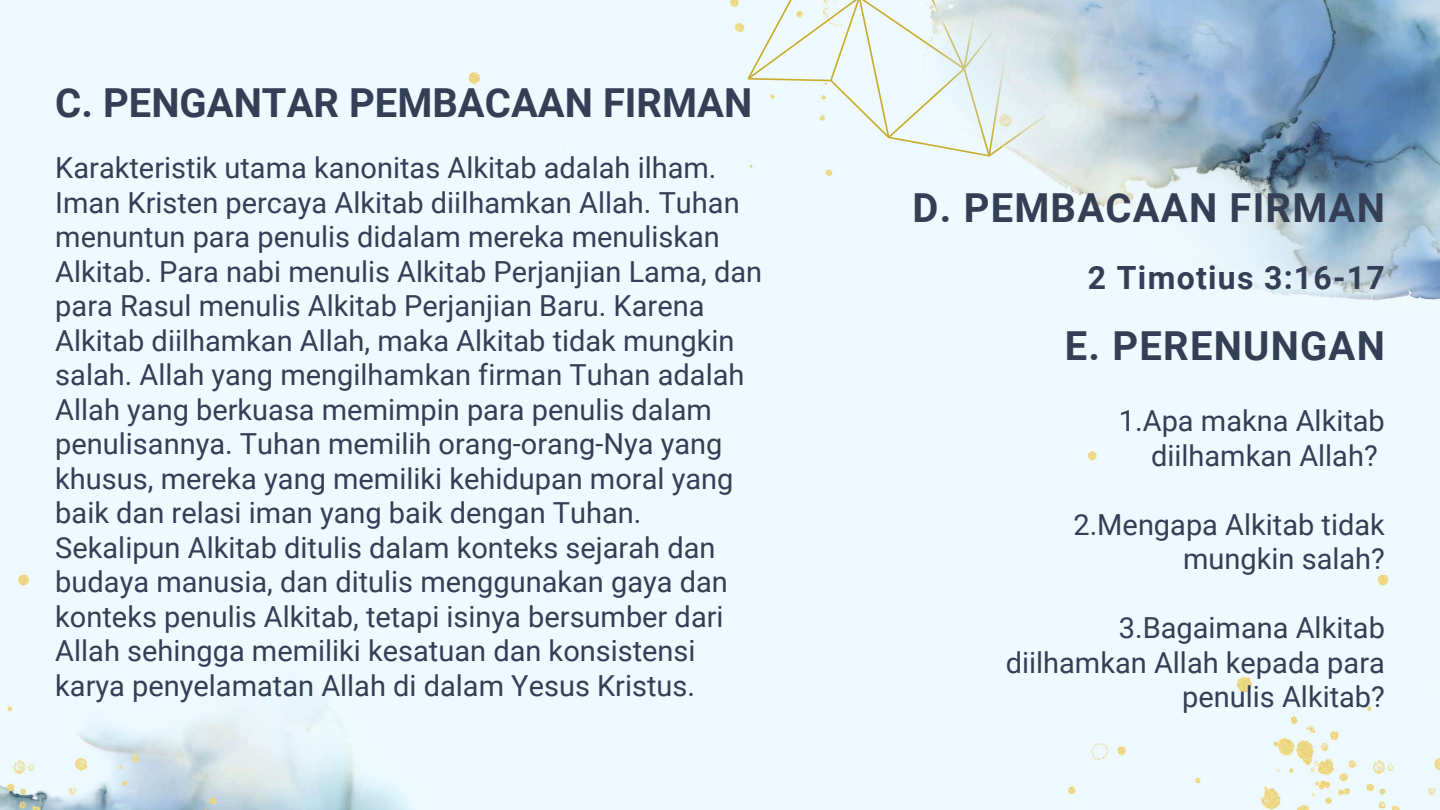
<style>
.page{position:relative;width:1440px;height:810px;background:#eefaff}
.page>*{position:absolute;margin:0;border:0;box-sizing:border-box;transform-origin:0 0}
.t1{font:700 40px "Roboto";letter-spacing:.03em;color:#343f56}
.t2{font:700 40px "Roboto";color:#343f56}
.t3{font:700 32px "Roboto";letter-spacing:.04em;color:#343f56}
.t4{font:29px/34.5px "Roboto";color:#343f56;text-align:right}
</style>
<div class="page">
<svg style="left:741px;top:0;width:108px;height:176px"></svg>
<img style="left:849px;top:0;width:591px;height:324px">
<img style="left:291px;top:697px;width:120px;height:113px">
<img style="left:0;top:574px;width:291px;height:236px">
<img style="left:1068px;top:452px;width:372px;height:358px">
<h1 class="t2" style="left:55px;top:80px;width:699px">C. PENGANTAR PEMBACAAN FIRMAN</h1>
<p class="t4" style="left:55px;top:151px;width:708px;text-align:left">Karakteristik utama kanonitas Alkitab adalah ilham.<br>Iman Kristen percaya Alkitab diilhamkan Allah. Tuhan menuntun para penulis didalam mereka menuliskan Alkitab. Para nabi menulis Alkitab Perjanjian Lama, dan para Rasul menulis Alkitab Perjanjian Baru. Karena Alkitab diilhamkan Allah, maka Alkitab tidak mungkin salah. Allah yang mengilhamkan firman Tuhan adalah Allah yang berkuasa memimpin para penulis dalam penulisannya. Tuhan memilih orang-orang-Nya yang khusus, mereka yang memiliki kehidupan moral yang baik dan relasi iman yang baik dengan Tuhan.<br>Sekalipun Alkitab ditulis dalam konteks sejarah dan budaya manusia, dan ditulis menggunakan gaya dan konteks penulis Alkitab, tetapi isinya bersumber dari Allah sehingga memiliki kesatuan dan konsistensi karya penyelamatan Allah di dalam Yesus Kristus.</p>
<h1 class="t1" style="left:913px;top:185px;width:474px">D. PEMBACAAN FIRMAN</h1>
<p class="t3" style="left:1088px;top:259px;width:298px">2 Timotius 3:16-17</p>
<h1 class="t1" style="left:1065px;top:323px;width:321px">E. PERENUNGAN</h1>
<p class="t4" style="left:1119px;top:404px;width:268px">1.Apa makna Alkitab diilhamkan Allah?</p>
<p class="t4" style="left:1073px;top:508px;width:313px">2.Mengapa Alkitab tidak mungkin salah?</p>
<p class="t4" style="left:1006px;top:611px;width:381px">3.Bagaimana Alkitab diilhamkan Allah kepada para penulis Alkitab?</p>
</div>
